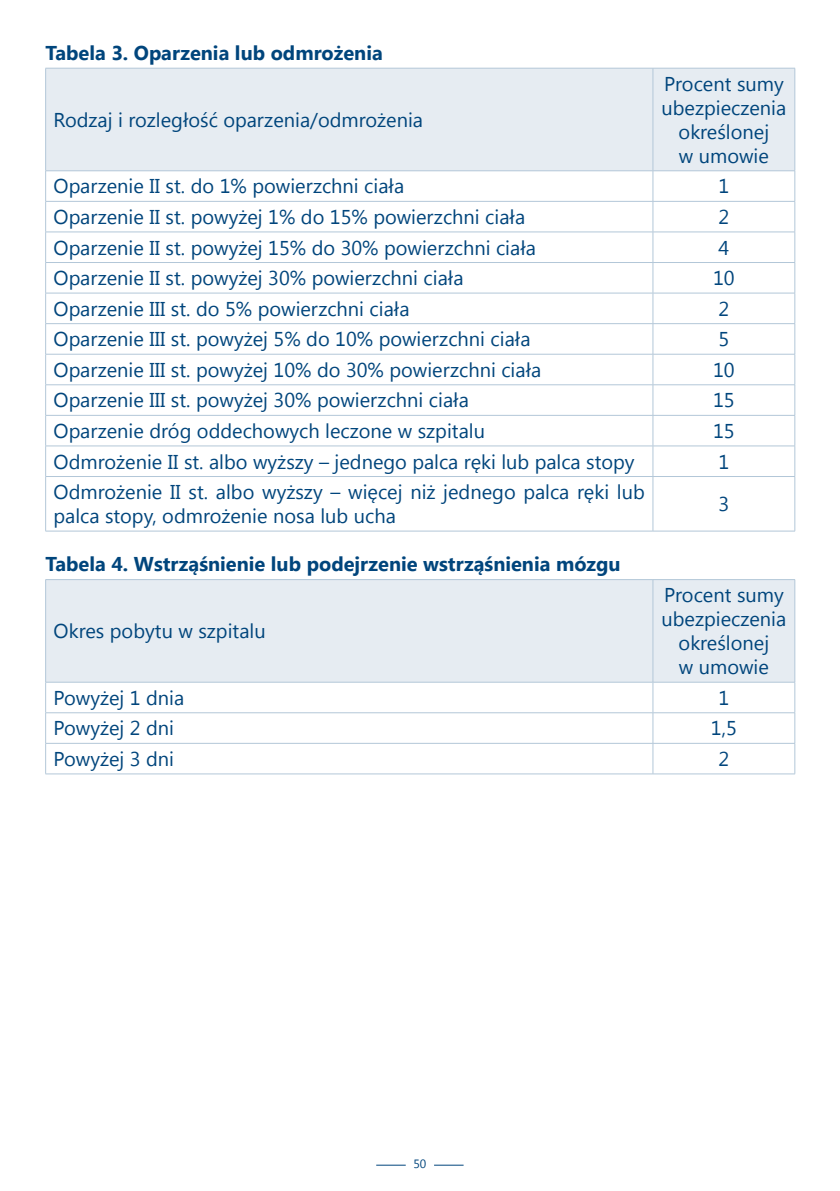
<style>
.page{position:relative;width:840px;height:1191px;background:#fff}
.page>*{position:absolute;margin:0;border:0;box-sizing:border-box;transform-origin:0 0}
.t1{font:20px/24px "Segoe UI";color:#00457c;text-align:center}
.t2{font:700 20px "Segoe UI";color:#00457c}
.t3{font:12px "Segoe UI";color:#00457c}
</style>
<div class="page">
<div style="left:46px;top:69px;width:748px;height:101px;background:#e6ecf2"></div>
<hr style="left:45px;top:68px;width:607px;height:1px;background:#b3c7d8">
<hr style="left:45px;top:68px;width:1px;height:102px;background:#b3c7d8">
<hr style="left:652px;top:68px;width:142px;height:1px;background:#b3c7d8">
<hr style="left:652px;top:68px;width:1px;height:102px;background:#b3c7d8">
<hr style="left:794px;top:68px;width:1px;height:102px;background:#b3c7d8">
<hr style="left:45px;top:170px;width:607px;height:1px;background:#b3c7d8">
<hr style="left:45px;top:171px;width:1px;height:30px;background:#b3c7d8">
<hr style="left:652px;top:170px;width:142px;height:1px;background:#b3c7d8">
<hr style="left:652px;top:171px;width:1px;height:30px;background:#b3c7d8">
<hr style="left:794px;top:171px;width:1px;height:30px;background:#b3c7d8">
<hr style="left:45px;top:201px;width:607px;height:1px;background:#b3c7d8">
<hr style="left:45px;top:202px;width:1px;height:30px;background:#b3c7d8">
<hr style="left:652px;top:201px;width:142px;height:1px;background:#b3c7d8">
<hr style="left:652px;top:202px;width:1px;height:30px;background:#b3c7d8">
<hr style="left:794px;top:202px;width:1px;height:30px;background:#b3c7d8">
<hr style="left:45px;top:232px;width:607px;height:1px;background:#b3c7d8">
<hr style="left:45px;top:232px;width:1px;height:30px;background:#b3c7d8">
<hr style="left:652px;top:232px;width:142px;height:1px;background:#b3c7d8">
<hr style="left:652px;top:232px;width:1px;height:30px;background:#b3c7d8">
<hr style="left:794px;top:232px;width:1px;height:30px;background:#b3c7d8">
<hr style="left:45px;top:262px;width:607px;height:1px;background:#b3c7d8">
<hr style="left:45px;top:263px;width:1px;height:30px;background:#b3c7d8">
<hr style="left:652px;top:262px;width:142px;height:1px;background:#b3c7d8">
<hr style="left:652px;top:263px;width:1px;height:30px;background:#b3c7d8">
<hr style="left:794px;top:263px;width:1px;height:30px;background:#b3c7d8">
<hr style="left:45px;top:293px;width:607px;height:1px;background:#b3c7d8">
<hr style="left:45px;top:293px;width:1px;height:30px;background:#b3c7d8">
<hr style="left:652px;top:293px;width:142px;height:1px;background:#b3c7d8">
<hr style="left:652px;top:293px;width:1px;height:30px;background:#b3c7d8">
<hr style="left:794px;top:293px;width:1px;height:30px;background:#b3c7d8">
<hr style="left:45px;top:323px;width:607px;height:1px;background:#b3c7d8">
<hr style="left:45px;top:324px;width:1px;height:30px;background:#b3c7d8">
<hr style="left:652px;top:323px;width:142px;height:1px;background:#b3c7d8">
<hr style="left:652px;top:324px;width:1px;height:30px;background:#b3c7d8">
<hr style="left:794px;top:324px;width:1px;height:30px;background:#b3c7d8">
<hr style="left:45px;top:354px;width:607px;height:1px;background:#b3c7d8">
<hr style="left:45px;top:354px;width:1px;height:30px;background:#b3c7d8">
<hr style="left:652px;top:354px;width:142px;height:1px;background:#b3c7d8">
<hr style="left:652px;top:354px;width:1px;height:30px;background:#b3c7d8">
<hr style="left:794px;top:354px;width:1px;height:30px;background:#b3c7d8">
<hr style="left:45px;top:384px;width:607px;height:1px;background:#b3c7d8">
<hr style="left:45px;top:385px;width:1px;height:30px;background:#b3c7d8">
<hr style="left:652px;top:384px;width:142px;height:1px;background:#b3c7d8">
<hr style="left:652px;top:385px;width:1px;height:30px;background:#b3c7d8">
<hr style="left:794px;top:385px;width:1px;height:30px;background:#b3c7d8">
<hr style="left:45px;top:415px;width:607px;height:1px;background:#b3c7d8">
<hr style="left:45px;top:415px;width:1px;height:31px;background:#b3c7d8">
<hr style="left:652px;top:415px;width:142px;height:1px;background:#b3c7d8">
<hr style="left:652px;top:415px;width:1px;height:31px;background:#b3c7d8">
<hr style="left:794px;top:415px;width:1px;height:31px;background:#b3c7d8">
<hr style="left:45px;top:445px;width:607px;height:1px;background:#b3c7d8">
<hr style="left:45px;top:446px;width:1px;height:30px;background:#b3c7d8">
<hr style="left:652px;top:445px;width:142px;height:1px;background:#b3c7d8">
<hr style="left:652px;top:446px;width:1px;height:30px;background:#b3c7d8">
<hr style="left:794px;top:446px;width:1px;height:30px;background:#b3c7d8">
<hr style="left:45px;top:476px;width:607px;height:1px;background:#b3c7d8">
<hr style="left:45px;top:477px;width:1px;height:54px;background:#b3c7d8">
<hr style="left:652px;top:476px;width:142px;height:1px;background:#b3c7d8">
<hr style="left:652px;top:477px;width:1px;height:54px;background:#b3c7d8">
<hr style="left:794px;top:477px;width:1px;height:54px;background:#b3c7d8">
<hr style="left:45px;top:531px;width:607px;height:1px;background:#b3c7d8">
<hr style="left:652px;top:531px;width:142px;height:1px;background:#b3c7d8">
<div style="left:46px;top:580px;width:748px;height:102px;background:#e6ecf2"></div>
<hr style="left:45px;top:579px;width:607px;height:1px;background:#b3c7d8">
<hr style="left:45px;top:580px;width:1px;height:102px;background:#b3c7d8">
<hr style="left:652px;top:579px;width:142px;height:1px;background:#b3c7d8">
<hr style="left:652px;top:580px;width:1px;height:102px;background:#b3c7d8">
<hr style="left:794px;top:580px;width:1px;height:102px;background:#b3c7d8">
<hr style="left:45px;top:682px;width:607px;height:1px;background:#b3c7d8">
<hr style="left:45px;top:682px;width:1px;height:30px;background:#b3c7d8">
<hr style="left:652px;top:682px;width:142px;height:1px;background:#b3c7d8">
<hr style="left:652px;top:682px;width:1px;height:30px;background:#b3c7d8">
<hr style="left:794px;top:682px;width:1px;height:30px;background:#b3c7d8">
<hr style="left:45px;top:712px;width:607px;height:1px;background:#b3c7d8">
<hr style="left:45px;top:713px;width:1px;height:30px;background:#b3c7d8">
<hr style="left:652px;top:712px;width:142px;height:1px;background:#b3c7d8">
<hr style="left:652px;top:713px;width:1px;height:30px;background:#b3c7d8">
<hr style="left:794px;top:713px;width:1px;height:30px;background:#b3c7d8">
<hr style="left:45px;top:743px;width:607px;height:1px;background:#b3c7d8">
<hr style="left:45px;top:743px;width:1px;height:30px;background:#b3c7d8">
<hr style="left:652px;top:743px;width:142px;height:1px;background:#b3c7d8">
<hr style="left:652px;top:743px;width:1px;height:30px;background:#b3c7d8">
<hr style="left:794px;top:743px;width:1px;height:30px;background:#b3c7d8">
<hr style="left:45px;top:773px;width:607px;height:1px;background:#b3c7d8">
<hr style="left:652px;top:773px;width:142px;height:1px;background:#b3c7d8">
<svg style="left:376px;top:1164px;width:29px;height:1px"></svg>
<svg style="left:434px;top:1164px;width:29px;height:1px"></svg>
<p class="t2" style="left:45px;top:39px;width:339px">Tabela 3. Oparzenia lub odmrożenia</p>
<p class="t1" style="left:54px;top:107px;width:371px">Rodzaj i rozległość oparzenia/odmrożenia</p>
<p class="t1" style="left:661px;top:71px;width:126px">Procent sumy ubezpieczenia określonej<br>w umowie</p>
<p class="t1" style="left:54px;top:173px;width:352px">Oparzenie II st. do 1% powierzchni ciała</p>
<p class="t1" style="left:718px;top:173px;width:12px">1</p>
<p class="t1" style="left:54px;top:204px;width:473px">Oparzenie II st. powyżej 1% do 15% powierzchni ciała</p>
<p class="t1" style="left:718px;top:204px;width:12px">2</p>
<p class="t1" style="left:54px;top:234px;width:483px">Oparzenie II st. powyżej 15% do 30% powierzchni ciała</p>
<p class="t1" style="left:718px;top:234px;width:12px">4</p>
<p class="t1" style="left:54px;top:265px;width:411px">Oparzenie II st. powyżej 30% powierzchni ciała</p>
<p class="t1" style="left:712px;top:265px;width:23px">10</p>
<p class="t1" style="left:54px;top:296px;width:357px">Oparzenie III st. do 5% powierzchni ciała</p>
<p class="t1" style="left:718px;top:296px;width:12px">2</p>
<p class="t1" style="left:54px;top:326px;width:478px">Oparzenie III st. powyżej 5% do 10% powierzchni ciała</p>
<p class="t1" style="left:718px;top:326px;width:12px">5</p>
<p class="t1" style="left:54px;top:357px;width:489px">Oparzenie III st. powyżej 10% do 30% powierzchni ciała</p>
<p class="t1" style="left:712px;top:357px;width:23px">10</p>
<p class="t1" style="left:54px;top:387px;width:416px">Oparzenie III st. powyżej 30% powierzchni ciała</p>
<p class="t1" style="left:712px;top:387px;width:23px">15</p>
<p class="t1" style="left:54px;top:418px;width:432px">Oparzenie dróg oddechowych leczone w szpitalu</p>
<p class="t1" style="left:712px;top:418px;width:23px">15</p>
<p class="t1" style="left:54px;top:448px;width:582px">Odmrożenie II st. albo wyższy – jednego palca ręki lub palca stopy</p>
<p class="t1" style="left:718px;top:448px;width:12px">1</p>
<p class="t1" style="left:54px;top:479px;width:592px;text-align:left">Odmrożenie II st. albo wyższy – więcej niż jednego palca ręki lub palca stopy, odmrożenie nosa lub ucha</p>
<p class="t1" style="left:718px;top:491px;width:12px">3</p>
<p class="t2" style="left:45px;top:550px;width:576px">Tabela 4. Wstrząśnienie lub podejrzenie wstrząśnienia mózgu</p>
<p class="t1" style="left:54px;top:618px;width:213px">Okres pobytu w szpitalu</p>
<p class="t1" style="left:661px;top:582px;width:126px">Procent sumy ubezpieczenia określonej<br>w umowie</p>
<p class="t1" style="left:54px;top:685px;width:132px">Powyżej 1 dnia</p>
<p class="t1" style="left:718px;top:685px;width:12px">1</p>
<p class="t1" style="left:54px;top:715px;width:122px">Powyżej 2 dni</p>
<p class="t1" style="left:710px;top:715px;width:27px">1,5</p>
<p class="t1" style="left:54px;top:746px;width:122px">Powyżej 3 dni</p>
<p class="t1" style="left:718px;top:746px;width:12px">2</p>
<p class="t3" style="left:413px;top:1155px;width:14px">50</p>
</div>
